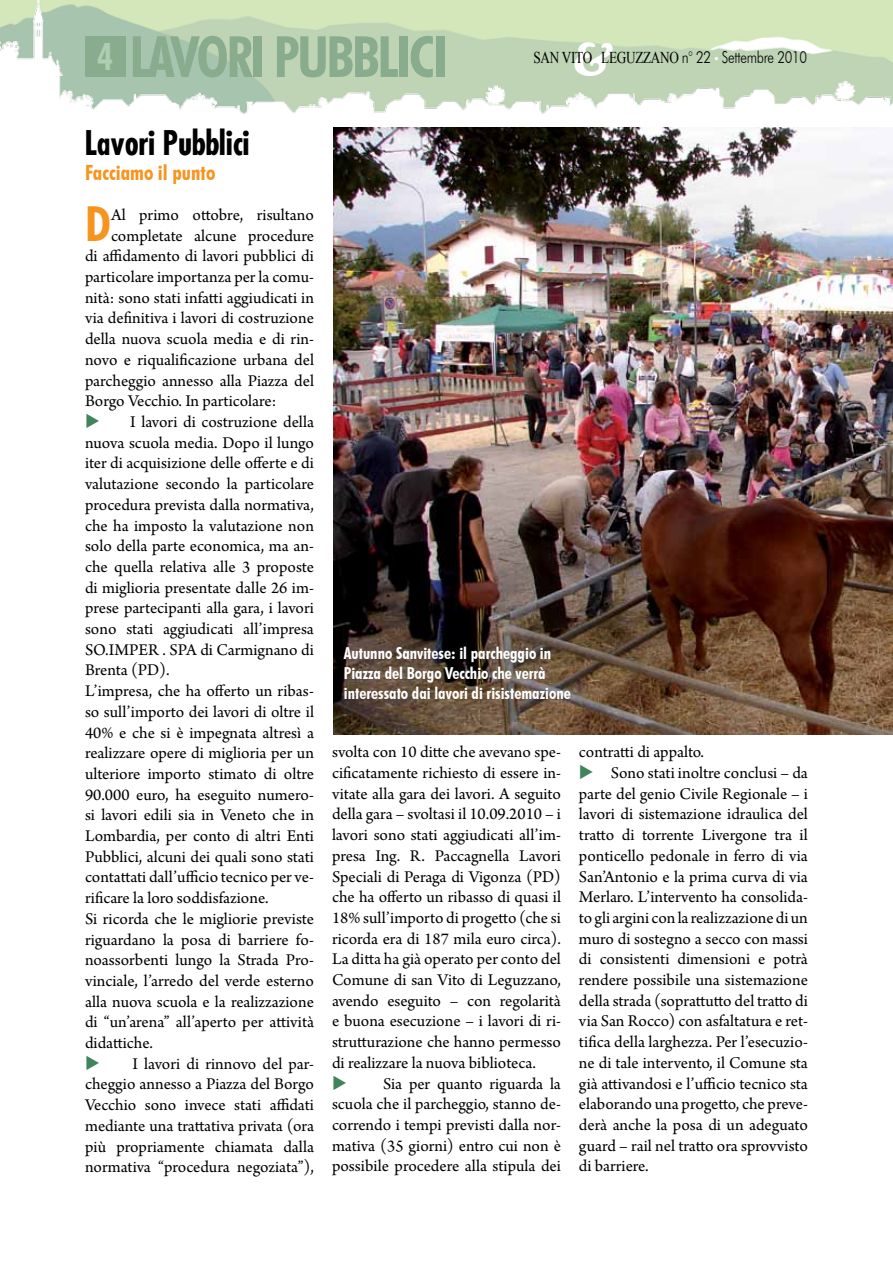
<style>
.page{position:relative;width:893px;height:1263px;background:#fff}
.page>*{position:absolute;margin:0;border:0;box-sizing:border-box;transform-origin:0 0}
.t1{font:700 condensed 57px "Futura BT";letter-spacing:-.04em;color:#89ac8f}
.t2{font:700 condensed 48.3px "Futura BT";color:#f7941e}
.t3{font:700 45px "Cooper BT";color:#fff}
.t4{font:700 condensed 37.5px "Futura BT";color:#afcdb0}
.t5{font:700 condensed 33px "Futura";color:#000;scale:.96 1}
.t6{font:700 condensed 21px "Futura BT";color:#f7941e}
.t7{font:17.25px/20.7px "Arno Pro";color:#000;text-align:justify}
.t8{font:700 condensed 16.5px/19.8px "Futura BT";color:#fff}
.t9{font:300 16.5px "Futura BT";letter-spacing:-.02em;color:#000;scale:.8 1}
.s1{font-family:"Times New Roman";font-weight:400}
.s2{font-family:"Times New Roman";font-weight:400;font-size:13.5px;color:#fff}
.s3{color:#3f845b}
</style>
<div class="page">
<img style="left:0;top:0;width:893px;height:114px">
<div style="left:85px;top:37px;width:40px;height:40px;background:#89ac8f"></div>
<img style="left:333px;top:128px;width:560px;height:606px">
<h1 class="t1" style="left:130px;top:22px;width:320px">LAVORI PUBBLICI</h1>
<h3 class="t3" style="left:573px;top:32px;width:41px">&amp;</h3>
<h3 class="t4" style="left:97px;top:34px;width:18px">4</h3>
<p class="t9" style="left:533px;top:47px;width:343px"><span class="s1">SAN VITO LEGUZZANO</span> n° 22 <span class="s2">•</span> Settembre 2010</p>
<h3 class="t5" style="left:85px;top:121px;width:173px">Lavori Pubblici</h3>
<p class="t6" style="left:85px;top:160px;width:132px">Facciamo il punto</p>
<h2 class="t2" style="left:85px;top:194px;width:27px">D</h2>
<p class="t7" style="left:111px;top:205px;width:204px">Al primo ottobre, risultano</p>
<p class="t7" style="left:111px;top:226px;width:204px">completate alcune procedure</p>
<p class="t7" style="left:85px;top:247px;width:230px">di affidamento di lavori pubblici di</p>
<p class="t7" style="left:85px;top:267px;width:230px">particolare importanza per la comu-</p>
<p class="t7" style="left:85px;top:288px;width:230px">nità: sono stati infatti aggiudicati in</p>
<p class="t7" style="left:85px;top:309px;width:230px">via definitiva i lavori di costruzione</p>
<p class="t7" style="left:85px;top:330px;width:230px">della nuova scuola media e di rin-</p>
<p class="t7" style="left:85px;top:350px;width:230px">novo e riqualificazione urbana del</p>
<p class="t7" style="left:85px;top:371px;width:230px">parcheggio annesso alla Piazza del</p>
<p class="t7" style="left:85px;top:392px;width:193px">Borgo Vecchio. In particolare:</p>
<p class="t7" style="left:85px;top:412px;width:230px;text-align:left"><span class="s3">◆</span> I lavori di costruzione della nuova scuola media. Dopo il lungo iter di acquisizione delle offerte e di valutazione secondo la particolare procedura prevista dalla normativa, che ha imposto la valutazione non solo della parte economica, ma an&shy;che quella relativa alle 3 proposte di miglioria presentate dalle 26 im&shy;prese partecipanti alla gara, i lavori sono stati aggiudicati all’impresa SO.IMPER . SPA di Carmignano di Brenta (PD).<br>L’impresa, che ha offerto un ribas&shy;so sull’importo dei lavori di oltre il 40% e che si è impegnata altresì a realizzare opere di miglioria per un ulteriore importo stimato di oltre 90.000 euro, ha eseguito numero&shy;si lavori edili sia in Veneto che in Lombardia, per conto di altri Enti Pubblici, alcuni dei quali sono stati contattati dall’ufficio tecnico per ve&shy;rificare la loro soddisfazione.<br>Si ricorda che le migliorie previste riguardano la posa di barriere fo&shy;noassorbenti lungo la Strada Pro&shy;vinciale, l’arredo del verde esterno alla nuova scuola e la realizzazione di “un’arena” all’aperto per attività didattiche.</p>
<p class="t7" style="left:85px;top:1054px;width:230px"><span class="s3">◆</span> I lavori di rinnovo del par&shy;cheggio annesso a Piazza del Borgo Vecchio sono invece stati affidati mediante una trattativa privata (ora più propriamente chiamata dalla normativa “procedura negoziata”),</p>
<p class="t8" style="left:344px;top:643px;width:229px">Autunno Sanvitese: il parcheggio in<br>Piazza del Borgo Vecchio che verrà interessato dai lavori di risistemazione</p>
<p class="t7" style="left:332px;top:743px;width:230px">svolta con 10 ditte che avevano spe&shy;cificatamente richiesto di essere in&shy;vitate alla gara dei lavori. A seguito della gara – svoltasi il 10.09.2010 – i lavori sono stati aggiudicati all’im&shy;presa Ing. R. Paccagnella Lavori Speciali di Peraga di Vigonza (PD) che ha offerto un ribasso di quasi il 18% sull’importo di progetto (che si ricorda era di 187 mila euro circa).<br>La ditta ha già operato per conto del Comune di san Vito di Leguzzano, avendo eseguito – con regolarità e buona esecuzione – i lavori di ri&shy;strutturazione che hanno permesso di realizzare la nuova biblioteca.</p>
<p class="t7" style="left:332px;top:1074px;width:230px"><span class="s3">◆</span> Sia per quanto riguarda la scuola che il parcheggio, stanno de&shy;correndo i tempi previsti dalla nor&shy;mativa (35 giorni) entro cui non è possibile procedere alla stipula dei</p>
<p class="t7" style="left:579px;top:743px;width:127px">contratti di appalto.</p>
<p class="t7" style="left:579px;top:763px;width:230px"><span class="s3">◆</span> Sono stati inoltre conclusi – da parte del genio Civile Regionale – i lavori di sistemazione idraulica del tratto di torrente Livergone tra il ponticello pedonale in ferro di via San’Antonio e la prima curva di via Merlaro. L’intervento ha consolida&shy;to gli argini con la realizzazione di un muro di sostegno a secco con massi di consistenti dimensioni e potrà rendere possibile una sistemazione della strada (soprattutto del tratto di via San Rocco) con asfaltatura e ret&shy;tifica della larghezza. Per l’esecuzio&shy;ne di tale intervento, il Comune sta già attivandosi e l’ufficio tecnico sta elaborando una progetto, che preve&shy;derà anche la posa di un adeguato guard – rail nel tratto ora sprovvisto di barriere.</p>
</div>
